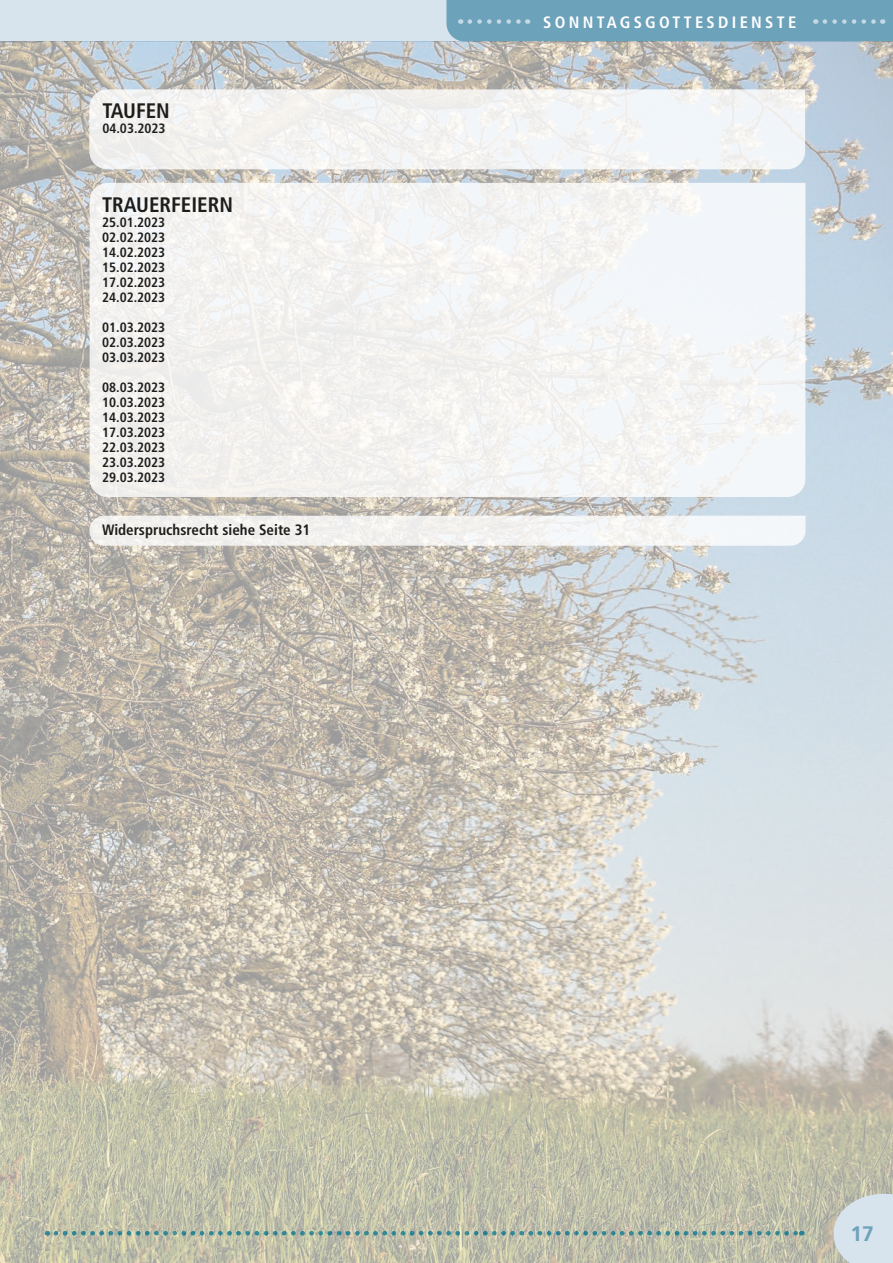
<style>
.page{position:relative;width:893px;height:1263px;background:#fff}
.page>*{position:absolute;margin:0;border:0;box-sizing:border-box;transform-origin:0 0}
.t1{font:700 condensed 21px "Frutiger LT Std";color:#1d1d1b}
.t2{font:700 21px "Frutiger";color:#6da2bb}
.t3{font:700 condensed 16.5px "Frutiger LT Std";letter-spacing:.2em;color:#fff}
.t4{font:700 condensed 15px "Frutiger LT Std";color:#1d1d1b}
.t5{font:700 condensed 13.5px/15px "Frutiger LT Std";color:#1d1d1b;text-align:justify}
</style>
<div class="page">
<div style="left:0;top:0;width:480px;height:41px;background:#d7e4ed"></div>
<img style="left:0;top:41px;width:893px;height:1222px">
<svg style="left:56px;top:1231px;width:746px;height:4px;background:#82a7a0"></svg>
<svg style="left:89px;top:89px;width:716px;height:80px;fill:#f2f4f2"></svg>
<svg style="left:89px;top:516px;width:716px;height:30px"></svg>
<svg style="left:90px;top:183px;width:715px;height:314px;fill:#f3f4f2"></svg>
<div style="left:446px;top:0;width:447px;height:41px;background:#6da2bb"></div>
<svg style="left:833px;top:1194px;width:60px;height:69px;background:#d2dde3"></svg>
<h1 class="t1" style="left:102px;top:98px;width:69px">TAUFEN</h1>
<p class="t5" style="left:102px;top:121px;width:65px">04.03.2023</p>
<h1 class="t1" style="left:102px;top:192px;width:132px">TRAUERFEIERN</h1>
<p class="t5" style="left:102px;top:215px;width:65px">25.01.2023<br>02.02.2023<br>14.02.2023<br>15.02.2023<br>17.02.2023<br>24.02.2023</p>
<p class="t5" style="left:102px;top:320px;width:65px">01.03.2023<br>02.03.2023<br>03.03.2023</p>
<p class="t5" style="left:102px;top:380px;width:65px">08.03.2023<br>10.03.2023<br>14.03.2023<br>17.03.2023<br>22.03.2023<br>23.03.2023<br>29.03.2023</p>
<p class="t4" style="left:102px;top:521px;width:210px">Widerspruchsrecht siehe Seite 31</p>
<p class="t3" style="left:543px;top:12px;width:255px">SONNTAGSGOTTESDIENSTE</p>
<h1 class="t2" style="left:850px;top:1222px;width:25px">17</h1>
</div>
